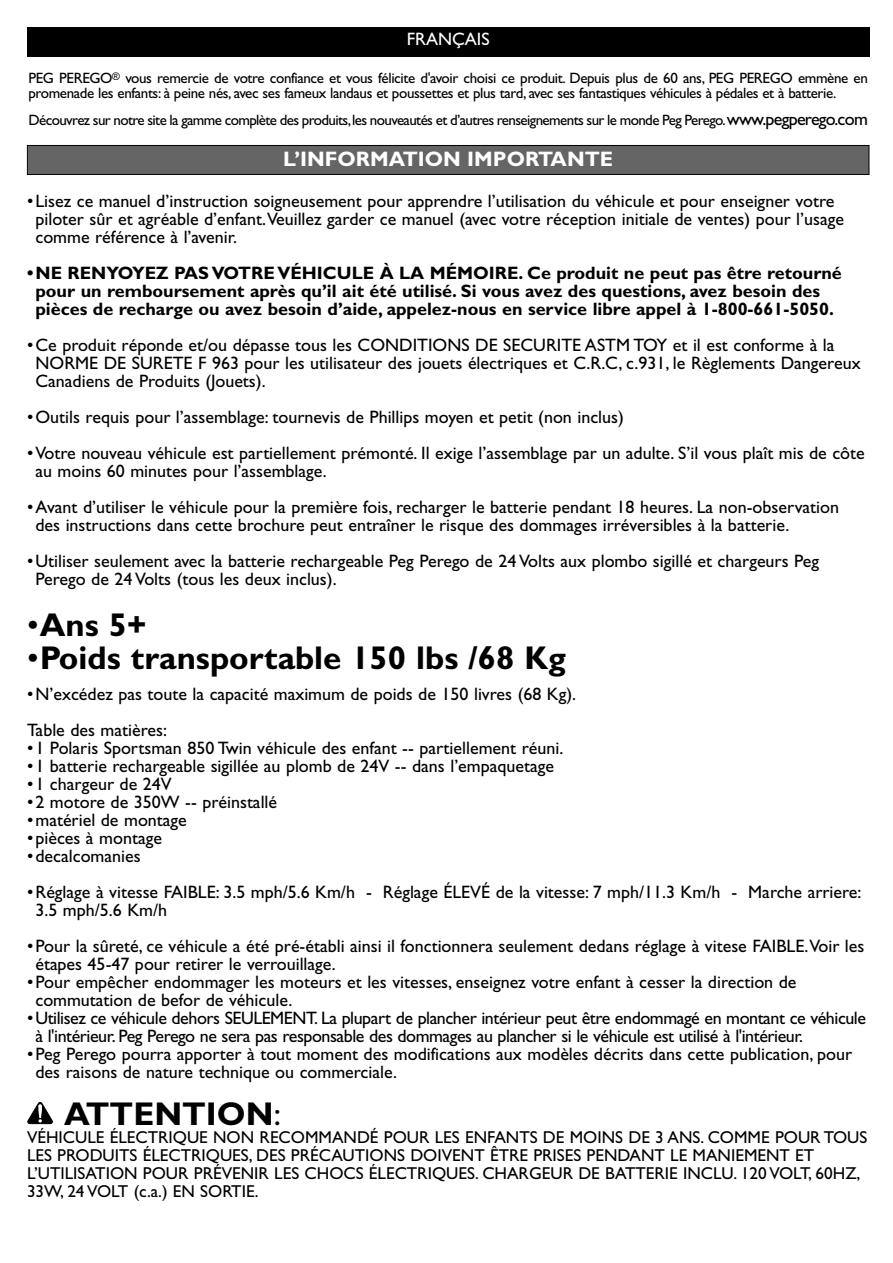
<style>
.page{position:relative;width:893px;height:1263px;background:#fff}
.page>*{position:absolute;margin:0;border:0;box-sizing:border-box;transform-origin:0 0}
.t1{font:700 33px "Gill Sans";color:#000}
.t2{font:700 21px "Gill Sans";color:#fff}
.t3{font:18px/18px "Gill Sans";color:#000}
.t4{font:700 18px/18px "Gill Sans";color:#000}
.t5{font:18px/18px "Gill Sans";letter-spacing:-.025em;color:#000}
.t6{font:18px "Gill Sans";color:#fff}
.t7{font:17.25px/18px "Gill Sans";color:#000}
.t8{font:15px/15px "Gill Sans";letter-spacing:-.025em;color:#000}
.s1{font-size:18px}
.s2{font-weight:400}
</style>
<div class="page">
<div style="left:27px;top:27px;width:842px;height:30px;background:#000"></div>
<div style="left:28px;top:146px;width:840px;height:28px;background:#656565"></div>
<div style="left:27px;top:145px;width:842px;height:30px;border:1px solid #000"></div>
<svg style="left:27px;top:1102px;width:26px;height:23px"></svg>
<p class="t6" style="left:407px;top:33px;width:84px">FRANÇAIS</p>
<p class="t8" style="left:29px;top:72px;width:840px">PEG PEREGO<sup>®</sup> vous remercie de votre confiance et vous félicite d'avoir choisi ce produit. Depuis plus de 60 ans, PEG PEREGO emmène en promenade les enfants: à peine nés, avec ses fameux landaus et poussettes et plus tard, avec ses fantastiques véhicules à pédales et à batterie.</p>
<p class="t8" style="left:29px;top:114px;width:840px">Découvrez sur notre site la gamme complète des produits, les nouveautés et d’autres renseignements sur le monde Peg Perego. <span class="s1">www.pegperego.com</span></p>
<p class="t2" style="left:283px;top:152px;width:331px">L’INFORMATION IMPORTANTE</p>
<p class="t3" style="left:35px;top:194px;width:810px;text-indent:-8px">•Lisez ce manuel d’instruction soigneusement pour apprendre l’utilisation du véhicule et pour enseigner votre piloter sûr et agréable d’enfant.Veuillez garder ce manuel (avec votre réception initiale de ventes) pour l’usage comme référence à l’avenir.</p>
<p class="t4" style="left:35px;top:266px;width:808px;text-indent:-8px">•NE RENYOYEZ PAS VOTRE VÉHICULE À LA MÉMOIRE. Ce produit ne peut pas être retourné pour un remboursement après qu’il ait été utilisé. Si vous avez des questions, avez besoin des pièces de recharge ou avez besoin d’aide, appelez-nous en service libre appel à 1-800-661-5050.</p>
<p class="t3" style="left:35px;top:338px;width:826px;text-indent:-8px">•Ce produit réponde et/ou dépasse tous les CONDITIONS DE SECURITE ASTM TOY et il est conforme à la<br>NORME DE SURETE F 963 pour les utilisateur des jouets électriques et C.R.C, c.931, le Règlements Dangereux<br>Canadiens de Produits (Jouets).</p>
<p class="t3" style="left:27px;top:410px;width:598px">•Outils requis pour l’assemblage: tournevis de Phillips moyen et petit (non inclus)</p>
<p class="t3" style="left:35px;top:446px;width:830px;text-indent:-8px">•Votre nouveau véhicule est partiellement prémonté. Il exige l’assemblage par un adulte. S’il vous plaît mis de côte au moins 60 minutes pour l’assemblage.</p>
<p class="t3" style="left:35px;top:500px;width:805px;text-indent:-8px">•Avant d’utiliser le véhicule pour la première fois, recharger le batterie pendant 18 heures. La non-observation des instructions dans cette brochure peut entraîner le risque des dommages irréversibles à la batterie.</p>
<p class="t3" style="left:35px;top:554px;width:785px;text-indent:-8px">•Utiliser seulement avec la batterie rechargeable Peg Perego de 24 Volts aux plombo sigillé et chargeurs Peg<br>Perego de 24 Volts (tous les deux inclus).</p>
<h1 class="t1" style="left:27px;top:613px;width:121px"><span class="s2">•</span>Ans 5+</h1>
<h1 class="t1" style="left:27px;top:646px;width:540px"><span class="s2">•</span>Poids transportable 150 lbs /68 Kg</h1>
<p class="t3" style="left:27px;top:678px;width:550px;line-height:36px">•N’excédez pas toute la capacité maximum de poids de 150 livres (68 Kg).<br>Table des matières:</p>
<p class="t3" style="left:27px;top:741px;width:538px">•1 Polaris Sportsman 850 Twin véhicule des enfant -- partiellement réuni.</p>
<p class="t3" style="left:27px;top:759px;width:528px">•1 batterie rechargeable sigillée au plomb de 24V -- dans l’empaquetage</p>
<p class="t3" style="left:27px;top:777px;width:146px">•1 chargeur de 24V</p>
<p class="t3" style="left:27px;top:795px;width:252px">•2 motore de 350W -- préinstallé</p>
<p class="t3" style="left:27px;top:813px;width:161px">•matériel de montage</p>
<p class="t3" style="left:27px;top:831px;width:136px">•pièces à montage</p>
<p class="t3" style="left:27px;top:849px;width:115px">•decalcomanies</p>
<p class="t3" style="left:35px;top:885px;width:827px;text-indent:-8px">•Réglage à vitesse FAIBLE: 3.5 mph/5.6 Km/h - Réglage ÉLEVÉ de la vitesse: 7 mph/11.3 Km/h - Marche arriere:<br>3.5 mph/5.6 Km/h</p>
<p class="t3" style="left:35px;top:939px;width:830px;text-indent:-8px">•Pour la sûreté, ce véhicule a été pré-établi ainsi il fonctionnera seulement dedans réglage à vitese FAIBLE.Voir les étapes 45-47 pour retirer le verrouillage.</p>
<p class="t3" style="left:35px;top:975px;width:762px;text-indent:-8px">•Pour empêcher endommager les moteurs et les vitesses, enseignez votre enfant à cesser la direction de commutation de befor de véhicule.</p>
<p class="t5" style="left:35px;top:1011px;width:832px;text-indent:-8px">•Utilisez ce véhicule dehors SEULEMENT. La plupart de plancher intérieur peut être endommagé en montant ce véhicule à l'intérieur. Peg Perego ne sera pas responsable des dommages au plancher si le véhicule est utilisé à l'intérieur.</p>
<p class="t3" style="left:35px;top:1047px;width:818px;text-indent:-8px">•Peg Perego pourra apporter à tout moment des modifications aux modèles décrits dans cette publication, pour des raisons de nature technique ou commerciale.</p>
<h1 class="t1" style="left:64px;top:1102px;width:218px">ATTENTION<span class="s2">:</span></h1>
<p class="t7" style="left:27px;top:1130px;width:841px">VÉHICULE ÉLECTRIQUE NON RECOMMANDÉ POUR LES ENFANTS DE MOINS DE 3 ANS. COMME POUR TOUS LES PRODUITS ÉLECTRIQUES, DES PRÉCAUTIONS DOIVENT ÊTRE PRISES PENDANT LE MANIEMENT ET L’UTILISATION POUR PRÉVENIR LES CHOCS ÉLECTRIQUES. CHARGEUR DE BATTERIE INCLU. 120 VOLT, 60HZ, 33W, 24 VOLT (c.a.) EN SORTIE.</p>
</div>
